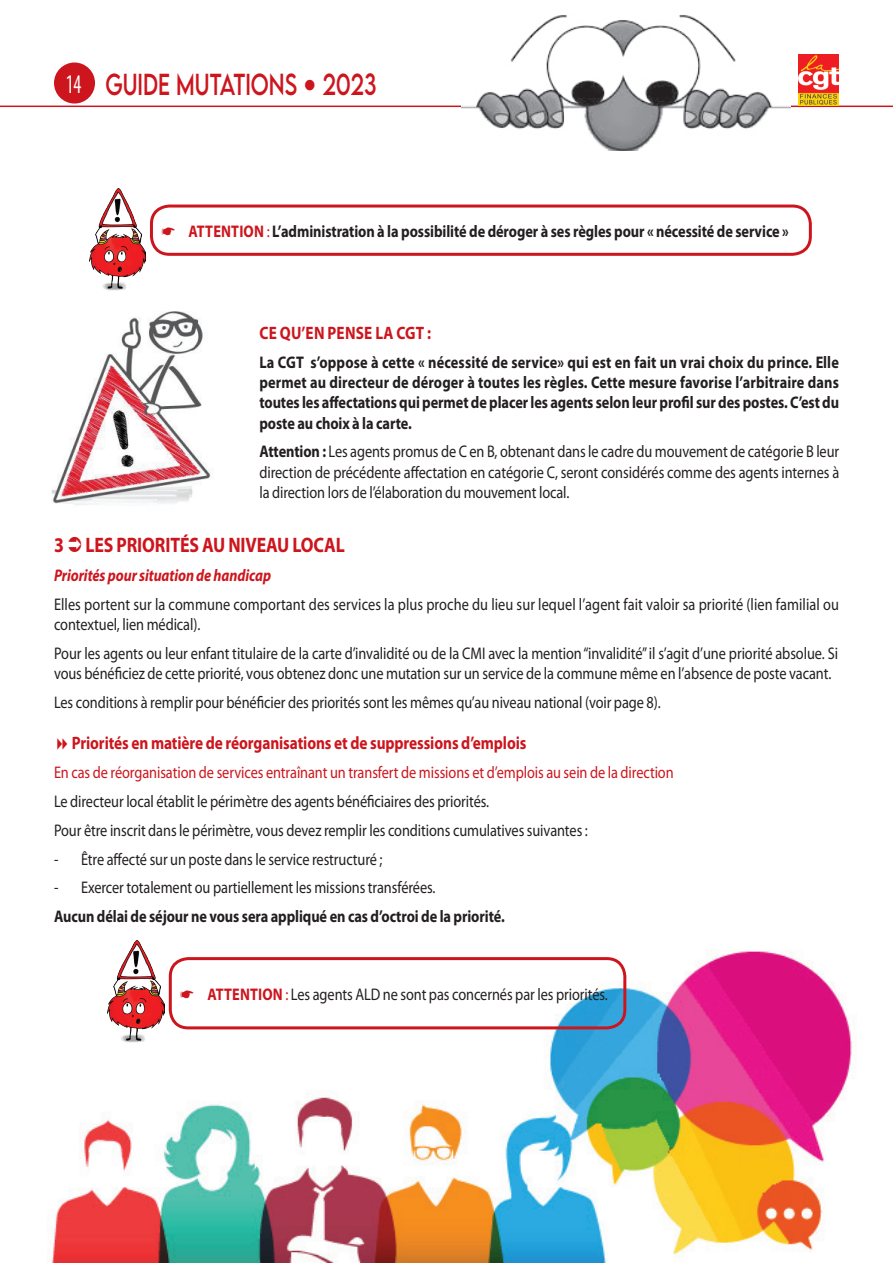
<style>
.page{position:relative;width:893px;height:1263px;background:#fff}
.page>*{position:absolute;margin:0;border:0;box-sizing:border-box;transform-origin:0 0}
.t1{font:27px "LEMONMILK";color:#cd151d;scale:.75 1}
.t2{font:700 21px "Myriad Pro";letter-spacing:-.005em;color:#cd151d;scale:.85 1}
.t3{font:700 18px "Myriad Pro";letter-spacing:-.005em;color:#cd151d;scale:.85 1}
.t4{font:700 18px "Myriad Pro";letter-spacing:.015em;color:#cd151d;scale:.85 1}
.t5{font:16.8px/20.2px "Myriad Pro";letter-spacing:-.005em;color:#231f20;scale:.85 1}
.t6{font:700 16.8px/20.2px "Myriad Pro";letter-spacing:-.005em;color:#231f20;text-align:justify;scale:.85 1}
.t7{font:16.8px "Myriad Pro";letter-spacing:-.005em;color:#cd151d;scale:.85 1}
.t8{font:italic 700 16.8px "Myriad Pro";letter-spacing:-.005em;color:#cd151d;scale:.85 1}
.s1{font-family:"Myriad Pro";font-stretch:condensed;color:#fff}
.s2{color:#cd151d}
.s3{font-weight:400;color:#cd151d}
.s4{font-weight:700}
.s5{font-style:inherit}
.s6{font-weight:700;color:#cd151d}
</style>
<div class="page">
<div style="left:54px;top:63px;width:41px;height:41px;background:#cd151d;border-radius:50%"></div>
<hr style="left:0;top:106px;width:893px;height:1px;background:#cd151d">
<img style="left:798px;top:54px;width:41px;height:52px">
<img style="left:51px;top:951px;width:803px;height:312px">
<img style="left:462px;top:15px;width:329px;height:136px">
<div style="left:150px;top:205px;width:662px;height:51px;border:3px solid #cd151d;border-radius:18px"></div>
<img style="left:89px;top:188px;width:56px;height:103px">
<img style="left:51px;top:311px;width:160px;height:194px">
<div style="left:169px;top:957px;width:457px;height:72px;border:3px solid #cd151d;border-radius:18px"></div>
<img style="left:108px;top:941px;width:56px;height:105px">
<svg style="left:181px;top:990px;width:13px;height:8px"></svg>
<h1 class="t1" style="left:66px;top:66px;width:416px"><span class="s1">14</span> GUIDE MUTATIONS 2023</h1>
<p class="t6" style="left:188px;top:221px;width:708px"><span class="s2">Attenti on</span> <span class="s3">:</span> L’administration à la possibilité de déroger à ses règles pour « nécessité de service »</p>
<p class="t4" style="left:260px;top:321px;width:203px">Ce qu’en pense la CGT :</p>
<p class="t6" style="left:259px;top:351px;width:683px">La CGT s’oppose à cette « nécessité de service» qui est en fait un vrai choix du prince. Elle permet au directeur de déroger à toutes les règles. Cette mesure favorise l’arbitraire dans toutes les affectations qui permet de placer les agents selon leur profil sur des postes. C’est du poste au choix à la carte.</p>
<p class="t5" style="left:259px;top:441px;width:684px;text-align:justify"><span class="s4">Attention :</span> Les agents promus de C en B, obtenant dans le cadre du mouvement de catégorie B leur direction de précédente affectation en catégorie C, seront considérés comme des agents internes à la direction lors de l’élaboration du mouvement local.</p>
<p class="t2" style="left:54px;top:531px;width:344px"><span class="s5">3</span> LES PRIORITÉS AU NIVEAU LOCAL</p>
<p class="t8" style="left:54px;top:564px;width:257px">Priorités pour situation de handicap</p>
<p class="t5" style="left:54px;top:594px;width:925px">Elles portent sur la commune comportant des services la plus proche du lieu sur lequel l’agent fait valoir sa priorité (lien familial ou contextuel, lien médical).</p>
<p class="t5" style="left:54px;top:643px;width:924px">Pour les agents ou leur enfant titulaire de la carte d’invalidité ou de la CMI avec la mention “invalidité” il s’agit d’une priorité absolue. Si vous bénéficiez de cette priorité, vous obtenez donc une mutation sur un service de la commune même en l’absence de poste vacant.</p>
<p class="t5" style="left:54px;top:692px;width:715px">Les conditions à remplir pour bénéficier des priorités sont les mêmes qu’au niveau national (voir page 8).</p>
<p class="t3" style="left:72px;top:732px;width:536px">Priorités en matière de réorganisations et de suppressions d’emplois</p>
<p class="t7" style="left:54px;top:762px;width:730px">En cas de réorganisation de services entraînant un transfert de missions et d’emplois au sein de la direction</p>
<p class="t5" style="left:54px;top:787px;width:630px;line-height:28.8px">Le directeur local établit le périmètre des agents bénéficiaires des priorités.<br>Pour être inscrit dans le périmètre, vous devez remplir les conditions cumulatives suivantes :</p>
<p class="t5" style="left:54px;top:848px;width:388px">- Être affecté sur un poste dans le service restructuré ;</p>
<p class="t5" style="left:54px;top:877px;width:450px">- Exercer totalement ou partiellement les missions transférées.</p>
<p class="t6" style="left:54px;top:906px;width:532px">Aucun délai de séjour ne vous sera appliqué en cas d’octroi de la priorité.</p>
<p class="t5" style="left:207px;top:984px;width:473px"><span class="s6">Attention</span> <span class="s2">:</span> Les agents ALD ne sont pas concernés par les priorités.</p>
</div>
